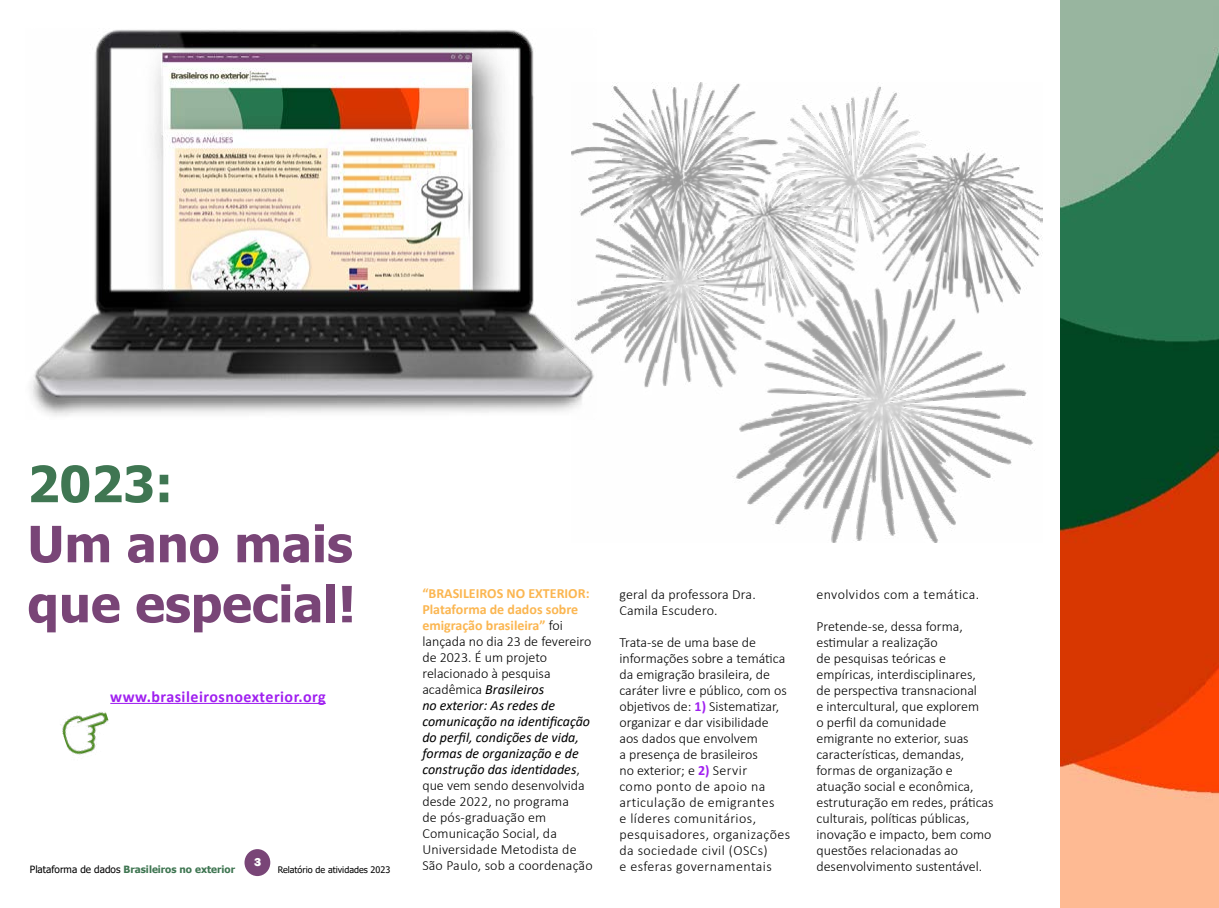
<style>
.page{position:relative;width:1219px;height:908px;background:#fff}
.page>*{position:absolute;margin:0;border:0;box-sizing:border-box;transform-origin:0 0}
.t1{font:700 50px/60px "Tahoma";color:#794577}
.t2{font:700 50px "Tahoma";color:#3f7652}
.t3{font:700 16px "Calibri";letter-spacing:.03em;color:#a020f0}
.t4{font:300 14px/16px "Calibri";color:#000}
.t5{font:300 14px "Calibri";letter-spacing:.03em;color:#000}
.t6{font:800 12px "Franklin Gothic";color:#fff}
.t7{font:700 10px "Tahoma";color:#3f7652}
.t8{font:9px "Tahoma";color:#000}
.s1{font-weight:400;color:#000}
.s2{font-weight:700;color:#fbb651}
.s3{font-weight:400;font-style:italic}
.s4{font-weight:700;color:#a020f0}
</style>
<div class="page">
<div style="left:244px;top:848px;width:26px;height:27px;background:#794577;border-radius:50%"></div>
<img style="left:1060px;top:0;width:159px;height:907px">
<img style="left:30px;top:29px;width:542px;height:387px">
<img style="left:572px;top:83px;width:470px;height:459px">
<img style="left:60px;top:703px;width:57px;height:52px">
<hr style="left:110px;top:702px;width:216px;height:1px;background:#a020f0">
<h1 class="t2" style="left:27px;top:448px;width:147px">2023:</h1>
<h1 class="t1" style="left:27px;top:516px;width:330px">Um ano mais que especial!</h1>
<p class="t3" style="left:110px;top:684px;width:217px">www.brasileirosnoexterior.org</p>
<p class="t6" style="left:254px;top:854px;width:9px">3</p>
<p class="t7" style="left:30px;top:862px;width:207px"><span class="s1">Plataforma de dados</span> Brasileiros no exterior</p>
<p class="t8" style="left:278px;top:863px;width:114px">Relatório de atividades 2023</p>
<p class="t4" style="left:422px;top:585px;width:172px"><span class="s2">“BRASILEIROS NO EXTERIOR:<br>Plataforma de dados sobre emigração brasileira”</span> foi lançada no dia 23 de fevereiro de 2023. É um projeto relacionado à pesquisa acadêmica <span class="s3">Brasileiros<br>no exterior: As redes de comunicação na identificação do perfil, condições de vida, formas de organização e de construção das identidades</span>, que vem sendo desenvolvida desde 2022, no programa<br>de pós-graduação em<br>Comunicação Social, da<br>Universidade Metodista de<br>São Paulo, sob a coordenação</p>
<p class="t4" style="left:619px;top:585px;width:138px">geral da professora Dra.<br>Camila Escudero.</p>
<p class="t4" style="left:619px;top:633px;width:172px">Trata-se de uma base de informações sobre a temática da emigração brasileira, de caráter livre e público, com os objetivos de: <span class="s4">1)</span> Sistematizar, organizar e dar visibilidade aos dados que envolvem<br>a presença de brasileiros<br>no exterior; e <span class="s4">2)</span> Servir<br>como ponto de apoio na articulação de emigrantes<br>e líderes comunitários, pesquisadores, organizações da sociedade civil (OSCs)<br>e esferas governamentais</p>
<p class="t5" style="left:816px;top:585px;width:164px">envolvidos com a temática.</p>
<p class="t4" style="left:816px;top:617px;width:179px">Pretende-se, dessa forma, estimular a realização<br>de pesquisas teóricas e empíricas, interdisciplinares,<br>de perspectiva transnacional<br>e intercultural, que explorem<br>o perfil da comunidade emigrante no exterior, suas características, demandas, formas de organização e atuação social e econômica, estruturação em redes, práticas culturais, políticas públicas, inovação e impacto, bem como questões relacionadas ao desenvolvimento sustentável.</p>
</div>
